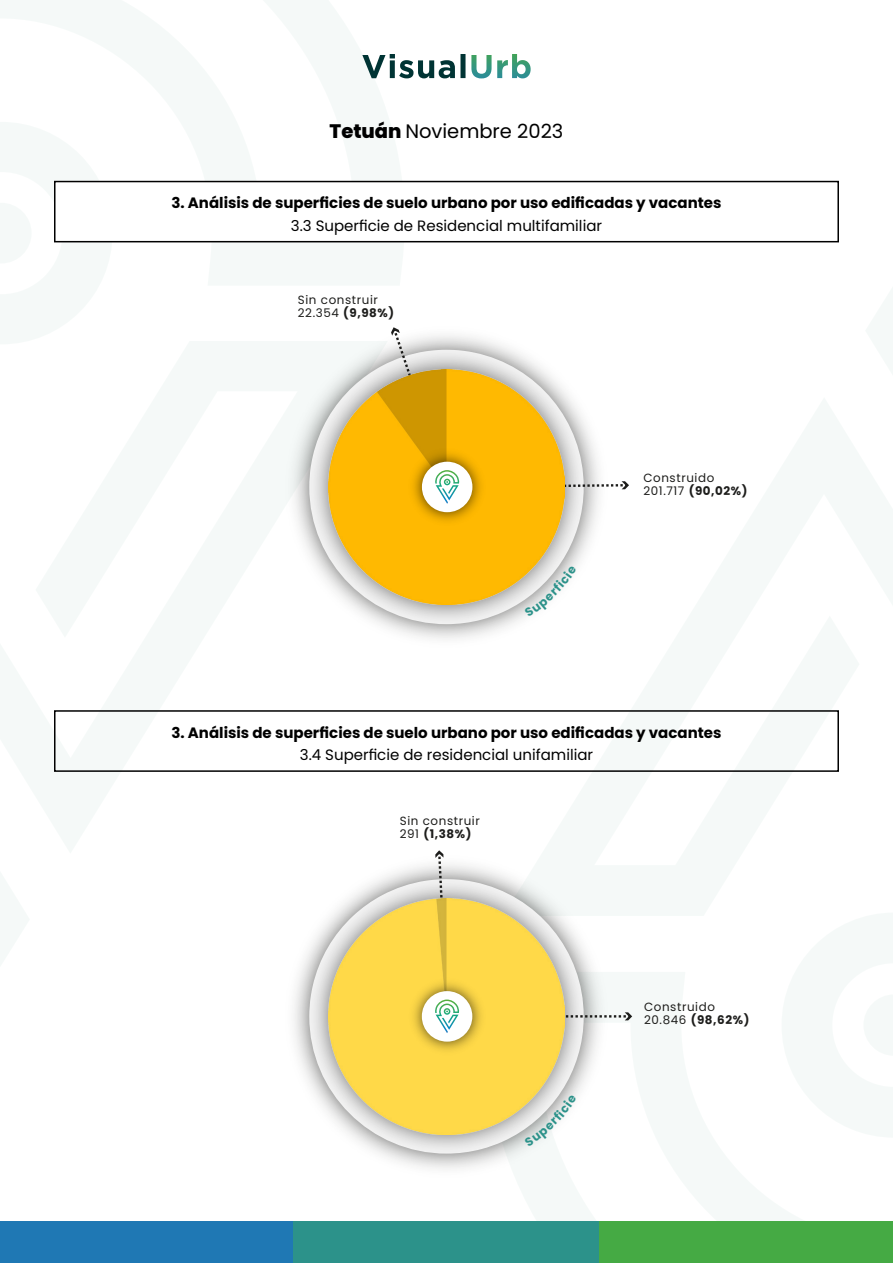
<style>
.page{position:relative;width:893px;height:1263px;background:#fff}
.page>*{position:absolute;margin:0;border:0;box-sizing:border-box;transform-origin:0 0}
.t1{font:19.5px "Poppins";color:#000}
.t2{font:700 15px "Poppins";color:#000}
.t3{font:15px "Poppins";color:#000}
.t4{font:11.85px/13px "Poppins";letter-spacing:.05em;color:#1d1d1b}
.s1{font-weight:800}
.s2{font-weight:700}
</style>
<div class="page">
<div style="left:0;top:1221px;width:293px;height:42px;background:#1f78b4"></div>
<div style="left:293px;top:1221px;width:307px;height:42px;background:#2c928a"></div>
<div style="left:600px;top:1221px;width:293px;height:42px;background:#45aa44"></div>
<svg style="left:362px;top:54px;width:103px;height:24px"></svg>
<svg style="left:471px;top:54px;width:60px;height:24px"></svg>
<svg style="left:391px;top:327px;width:238px;height:162px"></svg>
<img style="left:298px;top:339px;width:297px;height:296px">
<img style="left:329px;top:369px;width:235px;height:236px">
<img style="left:404px;top:444px;width:86px;height:86px">
<div style="left:422px;top:462px;width:50px;height:50px;background:#fff;border-radius:50%"></div>
<img style="left:435px;top:470px;width:24px;height:34px">
<div style="left:54px;top:181px;width:785px;height:61px;border:2px solid #000"></div>
<div style="left:54px;top:710px;width:785px;height:62px;border:2px solid #000"></div>
<svg style="left:435px;top:850px;width:197px;height:170px"></svg>
<img style="left:298px;top:868px;width:297px;height:297px">
<img style="left:329px;top:898px;width:235px;height:236px">
<img style="left:404px;top:973px;width:86px;height:86px">
<div style="left:422px;top:991px;width:50px;height:51px;background:#fff;border-radius:50%"></div>
<img style="left:435px;top:999px;width:24px;height:34px">
<svg style="left:524px;top:565px;width:53px;height:52px"></svg>
<svg style="left:524px;top:1095px;width:53px;height:51px"></svg>
<h1 class="t1" style="left:330px;top:120px;width:235px"><span class="s1">Tetuán</span> Noviembre 2023</h1>
<p class="t2" style="left:171px;top:194px;width:552px">3. Análisis de superficies de suelo urbano por uso edificadas y vacantes</p>
<p class="t3" style="left:291px;top:217px;width:313px">3.3 Superficie de Residencial multifamiliar</p>
<p class="t4" style="left:298px;top:294px;width:98px">Sin construir<br>22.354 <span class="s2">(9,98%)</span></p>
<p class="t4" style="left:643px;top:471px;width:106px">Construido<br>201.717 <span class="s2">(90,02%)</span></p>
<p class="t2" style="left:171px;top:724px;width:552px">3. Análisis de superficies de suelo urbano por uso edificadas y vacantes</p>
<p class="t3" style="left:300px;top:746px;width:295px">3.4 Superficie de residencial unifamiliar</p>
<p class="t4" style="left:400px;top:814px;width:82px">Sin construir<br>291 <span class="s2">(1,38%)</span></p>
<p class="t4" style="left:644px;top:1001px;width:107px">Construido<br>20.846 <span class="s2">(98,62%)</span></p>
</div>
